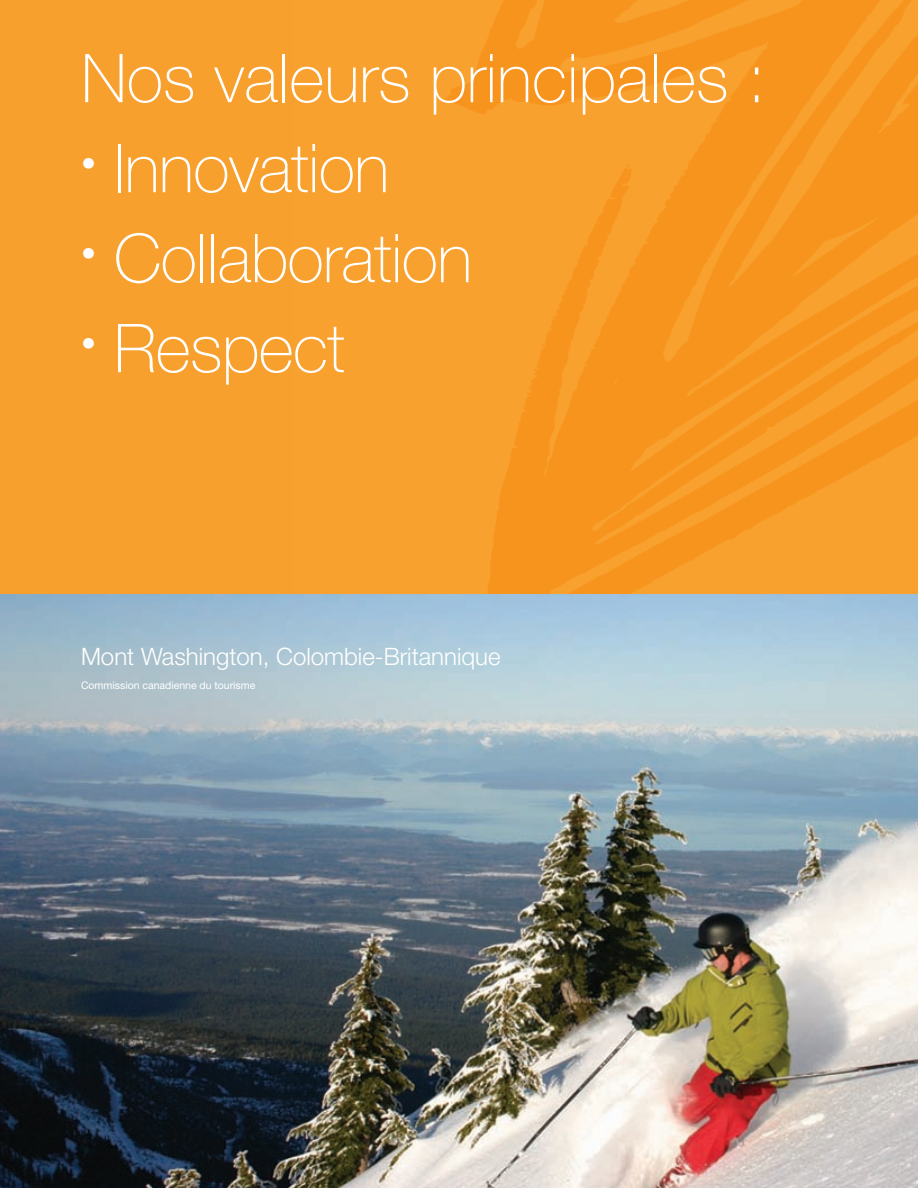
<style>
.page{position:relative;width:918px;height:1188px;background:#fff}
.page>*{position:absolute;margin:0;border:0;box-sizing:border-box;transform-origin:0 0}
.t1{font:100 67.5px "Helvetica Neue LT Std";letter-spacing:-.01em;color:#fff}
.t2{font:300 24px "Helvetica Neue LT Std";color:#fff}
.t3{font:10.5px "Helvetica Neue LT Std";color:#fff}
</style>
<div class="page">
<div style="left:0;top:0;width:918px;height:1188px;background:linear-gradient(to right,#f8a230,#f89823)"></div>
<img style="left:0;top:594px;width:918px;height:594px">
<p class="t1" style="left:81px;top:40px;width:687px">Nos valeurs principales :</p>
<p class="t1" style="left:81px;top:130px;width:310px"><sup>•</sup> Innovation</p>
<p class="t1" style="left:81px;top:220px;width:393px"><sup>•</sup> Collaboration</p>
<p class="t1" style="left:81px;top:310px;width:265px"><sup>•</sup> Respect</p>
<p class="t2" style="left:81px;top:642px;width:421px">Mont Washington, Colombie-Britannique</p>
<p class="t3" style="left:81px;top:679px;width:176px">Commission canadienne du tourisme</p>
</div>
